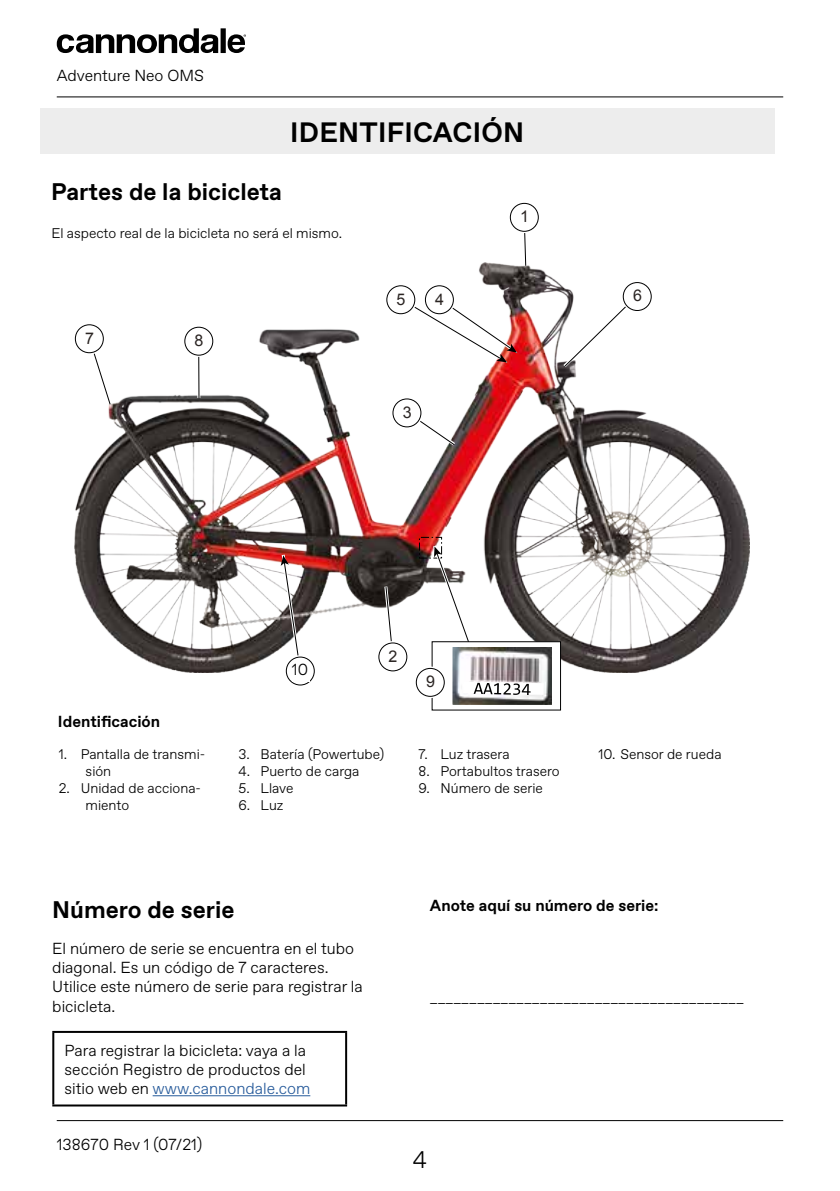
<style>
.page{position:relative;width:840px;height:1191px;background:#fff}
.page>*{position:absolute;margin:0;border:0;box-sizing:border-box;transform-origin:0 0}
.t1{font:700 28px "Favorit";letter-spacing:.01em;color:#000}
.t2{font:700 24px "Favorit";color:#000}
.t3{font:300 24px "Favorit";color:#000}
.t4{font:300 16px/19.2px "Favorit";color:#000}
.t5{font:700 16px "Favorit";color:#000}
.t6{font:16px "Arial";color:#2b2523}
.t7{font:300 14px/16.8px "Favorit";color:#000}
.s1{color:#275b9b}
</style>
<div class="page">
<hr style="left:57px;top:96px;width:725px;height:1px;background:#000">
<hr style="left:57px;top:1120px;width:725px;height:1px;background:#000">
<div style="left:220px;top:28px;width:6px;height:25px;background:#000"></div>
<svg style="left:57px;top:28px;width:161px;height:25px"></svg>
<svg style="left:227px;top:34px;width:19px;height:19px"></svg>
<img style="left:75px;top:262px;width:674px;height:410px">
<div style="left:419px;top:537px;width:22px;height:21px;border:1px dashed #000"></div>
<svg style="left:520px;top:233px;width:8px;height:35px"></svg>
<svg style="left:509px;top:202px;width:30px;height:30px"></svg>
<div style="left:508px;top:202px;width:32px;height:31px;border:2px solid #fff;border-radius:50%"></div>
<div style="left:510px;top:203px;width:28px;height:28px;background:#fff;border-radius:50%"></div>
<div style="left:509px;top:203px;width:29px;height:29px;border:1px solid #000;border-radius:50%"></div>
<svg style="left:382px;top:583px;width:13px;height:63px"></svg>
<svg style="left:378px;top:642px;width:29px;height:29px"></svg>
<div style="left:377px;top:641px;width:31px;height:31px;border:2px solid #fff;border-radius:50%"></div>
<div style="left:378px;top:643px;width:28px;height:28px;background:#fff;border-radius:50%"></div>
<div style="left:378px;top:642px;width:29px;height:29px;border:1px solid #000;border-radius:50%"></div>
<svg style="left:424px;top:285px;width:30px;height:29px"></svg>
<div style="left:423px;top:284px;width:32px;height:31px;border:2px solid #fff;border-radius:50%"></div>
<div style="left:425px;top:286px;width:28px;height:28px;background:#fff;border-radius:50%"></div>
<div style="left:424px;top:285px;width:29px;height:29px;border:1px solid #000;border-radius:50%"></div>
<svg style="left:402px;top:407px;width:56px;height:41px"></svg>
<svg style="left:392px;top:398px;width:29px;height:29px"></svg>
<div style="left:391px;top:397px;width:31px;height:32px;border:2px solid #fff;border-radius:50%"></div>
<div style="left:393px;top:399px;width:27px;height:28px;background:#fff;border-radius:50%"></div>
<div style="left:392px;top:398px;width:29px;height:29px;border:1px solid #000;border-radius:50%"></div>
<svg style="left:85px;top:333px;width:29px;height:74px"></svg>
<svg style="left:75px;top:324px;width:29px;height:29px"></svg>
<div style="left:74px;top:323px;width:31px;height:31px;border:2px solid #fff;border-radius:50%"></div>
<div style="left:75px;top:325px;width:28px;height:28px;background:#fff;border-radius:50%"></div>
<div style="left:75px;top:324px;width:29px;height:29px;border:1px solid #000;border-radius:50%"></div>
<svg style="left:279px;top:551px;width:24px;height:121px"></svg>
<svg style="left:285px;top:656px;width:30px;height:29px"></svg>
<div style="left:284px;top:655px;width:32px;height:32px;border:2px solid #fff;border-radius:50%"></div>
<svg style="left:286px;top:657px;width:28px;height:28px"></svg>
<div style="left:285px;top:656px;width:29px;height:29px;border:1px solid #000;border-radius:50%"></div>
<svg style="left:396px;top:294px;width:120px;height:69px"></svg>
<svg style="left:386px;top:285px;width:29px;height:29px"></svg>
<div style="left:385px;top:284px;width:31px;height:31px;border:2px solid #fff;border-radius:50%"></div>
<div style="left:386px;top:286px;width:28px;height:28px;background:#fff;border-radius:50%"></div>
<div style="left:386px;top:285px;width:29px;height:29px;border:1px solid #000;border-radius:50%"></div>
<svg style="left:560px;top:291px;width:81px;height:79px"></svg>
<svg style="left:622px;top:282px;width:29px;height:29px"></svg>
<div style="left:621px;top:281px;width:31px;height:31px;border:2px solid #fff;border-radius:50%"></div>
<div style="left:623px;top:282px;width:28px;height:28px;background:#fff;border-radius:50%"></div>
<div style="left:622px;top:282px;width:29px;height:29px;border:1px solid #000;border-radius:50%"></div>
<svg style="left:430px;top:542px;width:130px;height:168px"></svg>
<hr style="left:197px;top:340px;width:3px;height:58px;background:#fff">
<hr style="left:198px;top:340px;width:1px;height:58px;background:#000">
<svg style="left:184px;top:326px;width:29px;height:30px"></svg>
<div style="left:183px;top:325px;width:31px;height:32px;border:2px solid #fff;border-radius:50%"></div>
<div style="left:185px;top:327px;width:28px;height:28px;background:#fff;border-radius:50%"></div>
<div style="left:184px;top:327px;width:29px;height:29px;border:1px solid #000;border-radius:50%"></div>
<svg style="left:415px;top:667px;width:30px;height:30px"></svg>
<div style="left:414px;top:666px;width:32px;height:32px;border:2px solid #fff;border-radius:50%"></div>
<div style="left:416px;top:668px;width:28px;height:28px;background:#fff;border-radius:50%"></div>
<div style="left:415px;top:668px;width:29px;height:29px;border:1px solid #000;border-radius:50%"></div>
<div style="left:40px;top:108px;width:734px;height:46px;background:#ededed"></div>
<hr style="left:52px;top:1031px;width:295px;height:2px;background:#000">
<hr style="left:52px;top:1033px;width:2px;height:71px;background:#000">
<hr style="left:345px;top:1033px;width:2px;height:71px;background:#000">
<hr style="left:52px;top:1104px;width:295px;height:2px;background:#000">
<hr style="left:152px;top:1095px;width:158px;height:1px;background:#275b9b">
<div style="left:292px;top:663px;width:17px;height:18px;background:#fff"></div>
<p class="t4" style="left:57px;top:66px;width:149px">Adventure Neo OMS</p>
<h1 class="t1" style="left:290px;top:113px;width:235px">IDENTIFICACIÓN</h1>
<h2 class="t2" style="left:51px;top:176px;width:232px">Partes de la bicicleta</h2>
<p class="t6" style="left:520px;top:206px;width:11px">1</p>
<p class="t7" style="left:51px;top:224px;width:292px">El aspecto real de la bicicleta no será el mismo.</p>
<p class="t6" style="left:85px;top:327px;width:11px">7</p>
<p class="t6" style="left:194px;top:330px;width:11px">8</p>
<p class="t6" style="left:396px;top:288px;width:11px">5</p>
<p class="t6" style="left:632px;top:285px;width:11px">6</p>
<p class="t6" style="left:435px;top:288px;width:11px">4</p>
<p class="t6" style="left:402px;top:402px;width:11px">3</p>
<p class="t5" style="left:58px;top:710px;width:104px">Identificación</p>
<p class="t4" style="left:292px;top:659px;width:18px">10</p>
<p class="t6" style="left:301px;top:660px;width:11px">8</p>
<p class="t6" style="left:388px;top:645px;width:11px">2</p>
<p class="t6" style="left:426px;top:671px;width:11px">9</p>
<p class="t7" style="left:86px;top:745px;width:121px;text-indent:-27px">1. Pantalla de transmi&shy;sión</p>
<p class="t7" style="left:86px;top:779px;width:117px;text-indent:-27px">2. Unidad de acciona&shy;miento</p>
<p class="t7" style="left:238px;top:745px;width:147px">3. Batería (Powertube)</p>
<p class="t7" style="left:238px;top:762px;width:122px">4. Puerto de carga</p>
<p class="t7" style="left:238px;top:779px;width:56px">5. Llave</p>
<p class="t7" style="left:238px;top:795px;width:46px">6. Luz</p>
<p class="t7" style="left:418px;top:745px;width:93px">7. Luz trasera</p>
<p class="t7" style="left:418px;top:762px;width:142px">8. Portabultos trasero</p>
<p class="t7" style="left:418px;top:779px;width:126px">9. Número de serie</p>
<p class="t7" style="left:598px;top:745px;width:125px">10. Sensor de rueda</p>
<h2 class="t2" style="left:52px;top:893px;width:183px">Número de serie</h2>
<p class="t4" style="left:52px;top:938px;width:312px">El número de serie se encuentra en el tubo diagonal. Es un código de 7 caracteres.<br>Utilice este número de serie para registrar la bicicleta.</p>
<p class="t4" style="left:65px;top:1040px;width:247px">Para registrar la bicicleta: vaya a la sección Registro de productos del sitio web en <span class="s1">www.cannondale.com</span></p>
<p class="t4" style="left:57px;top:1134px;width:147px">138670 Rev 1 (07/21)</p>
<p class="t5" style="left:429px;top:895px;width:230px">Anote aquí su número de serie:</p>
<p class="t4" style="left:429px;top:987px;width:315px">________________________________________</p>
<h2 class="t3" style="left:412px;top:1143px;width:16px">4</h2>
</div>
